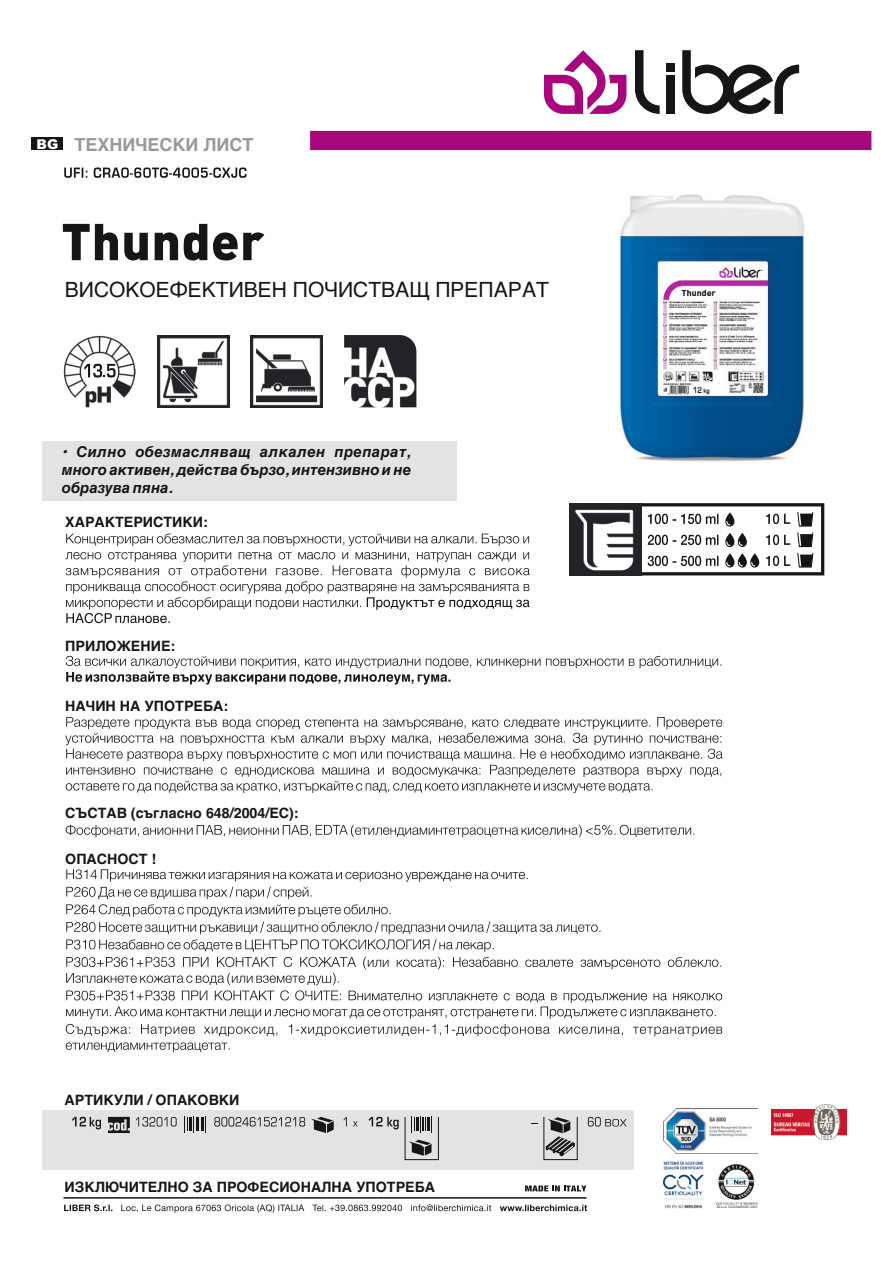
<style>
.page{position:relative;width:893px;height:1263px;background:#fff}
.page>*{position:absolute;margin:0;border:0;box-sizing:border-box;transform-origin:0 0}
.t1{font:21px "Helvetica";color:#151616}
.t2{font:700 18px "Helvetica";color:#999}
.t3{font:italic 700 15px/18px "Helvetica";color:#151616;text-align:justify}
.t4{font:700 14.25px "Helvetica";color:#151616}
.s1{font-family:"Arial";font-weight:900;font-size:13.5px;color:#fff}
</style>
<div class="page">
<svg style="left:569px;top:503px;width:255px;height:72px"></svg>
<div style="left:42px;top:1110px;width:591px;height:60px;background:#e3e3e3"></div>
<svg style="left:311px;top:1117px;width:23px;height:16px"></svg>
<svg style="left:184px;top:1117px;width:22px;height:16px"></svg>
<svg style="left:108px;top:1117px;width:22px;height:16px"></svg>
<svg style="left:546px;top:1118px;width:29px;height:38px"></svg>
<div style="left:544px;top:1116px;width:34px;height:44px;border:1px solid #151616"></div>
<svg style="left:409px;top:1140px;width:23px;height:16px"></svg>
<svg style="left:411px;top:1118px;width:21px;height:15px"></svg>
<div style="left:405px;top:1116px;width:34px;height:44px;border:1px solid #151616"></div>
<svg style="left:72px;top:1117px;width:29px;height:12px"></svg>
<svg style="left:136px;top:1117px;width:41px;height:9px"></svg>
<svg style="left:214px;top:1117px;width:91px;height:9px"></svg>
<svg style="left:343px;top:1117px;width:4px;height:9px"></svg>
<svg style="left:353px;top:1121px;width:5px;height:5px"></svg>
<svg style="left:369px;top:1117px;width:30px;height:12px"></svg>
<svg style="left:588px;top:1117px;width:39px;height:9px"></svg>
<svg style="left:64px;top:168px;width:23px;height:10px"></svg>
<img style="left:619px;top:194px;width:186px;height:268px">
<svg style="left:94px;top:167px;width:153px;height:11px"></svg>
<img style="left:63px;top:335px;width:73px;height:72px">
<img style="left:157px;top:335px;width:72px;height:72px">
<img style="left:251px;top:335px;width:72px;height:72px">
<img style="left:344px;top:335px;width:72px;height:72px">
<svg style="left:63px;top:224px;width:201px;height:36px"></svg>
<svg style="left:84px;top:364px;width:32px;height:13px"></svg>
<svg style="left:64px;top:1204px;width:48px;height:7px"></svg>
<svg style="left:121px;top:1204px;width:370px;height:9px"></svg>
<svg style="left:500px;top:1204px;width:87px;height:7px"></svg>
<hr style="left:63px;top:1197px;width:523px;height:1px;background:#151616">
<div style="left:667px;top:63px;width:8px;height:8px;background:#151616"></div>
<div style="left:667px;top:76px;width:8px;height:38px;background:#151616"></div>
<svg style="left:635px;top:50px;width:25px;height:64px"></svg>
<svg style="left:682px;top:50px;width:117px;height:64px"></svg>
<div style="left:42px;top:441px;width:415px;height:60px;background:#e3e3e3"></div>
<svg style="left:525px;top:1185px;width:61px;height:6px"></svg>
<svg style="left:544px;top:50px;width:82px;height:64px"></svg>
<div style="left:310px;top:131px;width:561px;height:19px;background:#a7067c"></div>
<div style="left:31px;top:137px;width:32px;height:13px;background:#151616"></div>
<img style="left:664px;top:1109px;width:94px;height:45px">
<img style="left:771px;top:1105px;width:75px;height:34px">
<img style="left:663px;top:1161px;width:41px;height:48px">
<img style="left:716px;top:1164px;width:41px;height:44px">
<svg style="left:65px;top:533px;width:465px;height:90px"></svg>
<svg style="left:66px;top:656px;width:655px;height:28px"></svg>
<svg style="left:65px;top:717px;width:658px;height:76px"></svg>
<svg style="left:66px;top:825px;width:628px;height:12px"></svg>
<svg style="left:66px;top:869px;width:656px;height:183px"></svg>
<p class="t2" style="left:37px;top:134px;width:218px"><span class="s1">BG</span> ТЕХНИЧЕСКИ ЛИСТ</p>
<h1 class="t1" style="left:65px;top:278px;width:486px">ВИСОКОЕФЕКТИВЕН ПОЧИСТВАЩ ПРЕПАРАТ</h1>
<p class="t3" style="left:62px;top:443px;width:351px">• Силно обезмасляващ алкален препарат, много активен, действа бързо, интензивно и не образува пяна.</p>
<p class="t4" style="left:65px;top:514px;width:144px">ХАРАКТЕРИСТИКИ:</p>
<p class="t4" style="left:65px;top:638px;width:112px">ПРИЛОЖЕНИЕ:</p>
<p class="t4" style="left:65px;top:698px;width:165px">НАЧИН НА УПОТРЕБА:</p>
<p class="t4" style="left:65px;top:805px;width:235px">СЪСТАВ (съгласно 648/2004/EC):</p>
<p class="t4" style="left:65px;top:850px;width:93px">ОПАСНОСТ !</p>
<p class="t4" style="left:65px;top:1092px;width:176px">АРТИКУЛИ / ОПАКОВКИ</p>
<p class="t4" style="left:65px;top:1179px;width:372px">ИЗКЛЮЧИТЕЛНО ЗА ПРОФЕСИОНАЛНА УПОТРЕБА</p>
</div>
